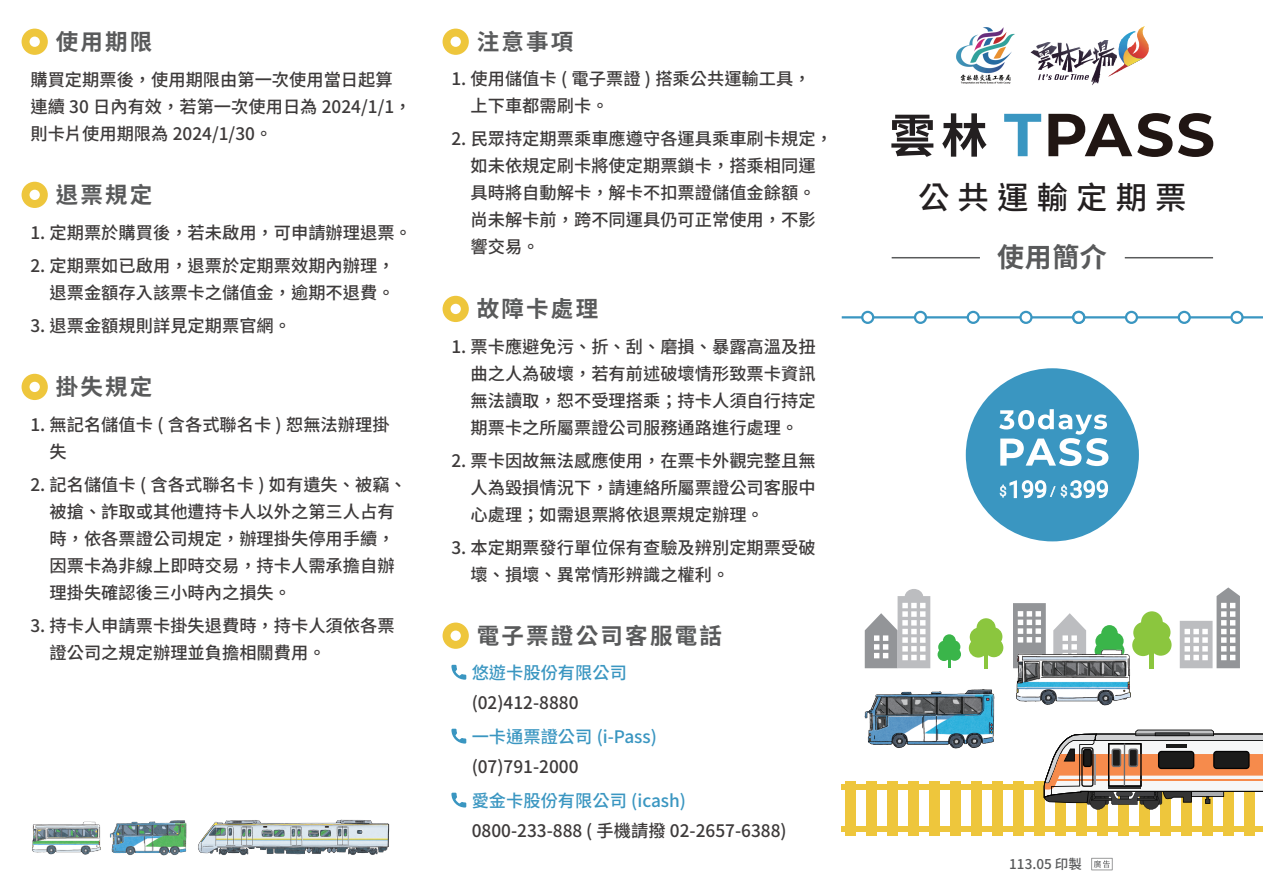
<style>
.page{position:relative;width:1263px;height:893px;background:#fff}
.page>*{position:absolute;margin:0;border:0;box-sizing:border-box;transform-origin:0 0}
.t1{font:500 31.35px "Noto Sans CJ Ktc";letter-spacing:.26em;color:#231f20}
.t2{font:700 27px "Noto Sans CJ Ktc";color:#595a5b}
.t3{font:700 22.5px "Noto Sans CJ Ktc";letter-spacing:.1em;color:#595a5b}
.t4{font:500 17.25px/27px "Noto Sans CJ Ktc";color:#3d3a3a}
.t5{font:500 17.25px "Noto Sans CJ Ktc";color:#3a96c1}
.t6{font:500 13.5px "Noto Sans CJ Ktc";color:#595a5b}
</style>
<div class="page">
<svg style="left:22px;top:29px;width:26px;height:26px"></svg>
<svg style="left:22px;top:374px;width:26px;height:26px"></svg>
<svg style="left:22px;top:182px;width:26px;height:26px"></svg>
<svg style="left:443px;top:29px;width:26px;height:26px"></svg>
<svg style="left:443px;top:296px;width:26px;height:26px"></svg>
<svg style="left:443px;top:623px;width:26px;height:26px"></svg>
<svg style="left:451px;top:793px;width:15px;height:14px"></svg>
<svg style="left:451px;top:729px;width:15px;height:15px"></svg>
<svg style="left:451px;top:665px;width:15px;height:15px"></svg>
<img style="left:32px;top:819px;width:358px;height:37px">
<hr style="left:1125px;top:257px;width:88px;height:1px;background:#595a5b">
<hr style="left:892px;top:257px;width:88px;height:1px;background:#595a5b">
<svg style="left:1091px;top:858px;width:21px;height:12px"></svg>
<svg style="left:1004px;top:114px;width:37px;height:42px"></svg>
<svg style="left:1048px;top:113px;width:124px;height:44px"></svg>
<svg style="left:1178px;top:113px;width:35px;height:44px"></svg>
<svg style="left:891px;top:115px;width:42px;height:42px"></svg>
<svg style="left:942px;top:113px;width:44px;height:44px"></svg>
<svg style="left:1031px;top:27px;width:113px;height:57px"></svg>
<img style="left:956px;top:27px;width:59px;height:57px">
<hr style="left:842px;top:316px;width:421px;height:2px;background:#3a96c1">
<div style="left:1126px;top:312px;width:11px;height:11px;background:#fff;border-radius:50%"></div>
<div style="left:1125px;top:311px;width:13px;height:13px;border:2px solid #3a96c1;border-radius:50%"></div>
<div style="left:1179px;top:312px;width:11px;height:11px;background:#fff;border-radius:50%"></div>
<div style="left:1178px;top:311px;width:13px;height:13px;border:2px solid #3a96c1;border-radius:50%"></div>
<div style="left:1231px;top:312px;width:11px;height:11px;background:#fff;border-radius:50%"></div>
<div style="left:1230px;top:311px;width:13px;height:13px;border:2px solid #3a96c1;border-radius:50%"></div>
<div style="left:862px;top:312px;width:11px;height:11px;background:#fff;border-radius:50%"></div>
<div style="left:861px;top:311px;width:13px;height:13px;border:2px solid #3a96c1;border-radius:50%"></div>
<div style="left:915px;top:312px;width:11px;height:11px;background:#fff;border-radius:50%"></div>
<div style="left:914px;top:311px;width:13px;height:13px;border:2px solid #3a96c1;border-radius:50%"></div>
<div style="left:968px;top:312px;width:11px;height:11px;background:#fff;border-radius:50%"></div>
<div style="left:967px;top:311px;width:13px;height:13px;border:2px solid #3a96c1;border-radius:50%"></div>
<div style="left:1020px;top:312px;width:11px;height:11px;background:#fff;border-radius:50%"></div>
<div style="left:1019px;top:311px;width:13px;height:13px;border:2px solid #3a96c1;border-radius:50%"></div>
<div style="left:1073px;top:312px;width:11px;height:11px;background:#fff;border-radius:50%"></div>
<div style="left:1072px;top:311px;width:13px;height:13px;border:2px solid #3a96c1;border-radius:50%"></div>
<div style="left:966px;top:368px;width:173px;height:173px;background:#3a96c1;border-radius:50%"></div>
<svg style="left:999px;top:409px;width:109px;height:57px"></svg>
<svg style="left:1000px;top:480px;width:108px;height:18px"></svg>
<div style="left:1239px;top:826px;width:24px;height:6px;background:#eec63c"></div>
<div style="left:1244px;top:781px;width:11px;height:54px;background:#eec63c"></div>
<div style="left:1134px;top:826px;width:105px;height:6px;background:#eec63c"></div>
<div style="left:1223px;top:781px;width:11px;height:54px;background:#eec63c"></div>
<div style="left:1202px;top:781px;width:11px;height:54px;background:#eec63c"></div>
<div style="left:1181px;top:781px;width:11px;height:54px;background:#eec63c"></div>
<div style="left:1160px;top:781px;width:11px;height:54px;background:#eec63c"></div>
<div style="left:1139px;top:781px;width:11px;height:54px;background:#eec63c"></div>
<div style="left:1029px;top:826px;width:105px;height:6px;background:#eec63c"></div>
<div style="left:1029px;top:784px;width:105px;height:6px;background:#eec63c"></div>
<div style="left:1118px;top:781px;width:11px;height:54px;background:#eec63c"></div>
<div style="left:1097px;top:781px;width:11px;height:54px;background:#eec63c"></div>
<div style="left:1076px;top:781px;width:11px;height:54px;background:#eec63c"></div>
<div style="left:1055px;top:781px;width:11px;height:54px;background:#eec63c"></div>
<div style="left:1034px;top:781px;width:11px;height:54px;background:#eec63c"></div>
<div style="left:924px;top:826px;width:105px;height:6px;background:#eec63c"></div>
<div style="left:924px;top:784px;width:105px;height:6px;background:#eec63c"></div>
<div style="left:1013px;top:781px;width:11px;height:54px;background:#eec63c"></div>
<div style="left:992px;top:781px;width:11px;height:54px;background:#eec63c"></div>
<div style="left:971px;top:781px;width:11px;height:54px;background:#eec63c"></div>
<div style="left:950px;top:781px;width:11px;height:54px;background:#eec63c"></div>
<div style="left:929px;top:781px;width:11px;height:54px;background:#eec63c"></div>
<div style="left:842px;top:826px;width:82px;height:6px;background:#eec63c"></div>
<div style="left:842px;top:784px;width:82px;height:6px;background:#eec63c"></div>
<div style="left:908px;top:781px;width:11px;height:54px;background:#eec63c"></div>
<div style="left:887px;top:781px;width:11px;height:54px;background:#eec63c"></div>
<div style="left:866px;top:781px;width:11px;height:54px;background:#eec63c"></div>
<div style="left:845px;top:781px;width:11px;height:54px;background:#eec63c"></div>
<svg style="left:1044px;top:730px;width:219px;height:80px"></svg>
<img style="left:864px;top:689px;width:131px;height:60px">
<svg style="left:1053px;top:613px;width:33px;height:33px"></svg>
<svg style="left:1180px;top:587px;width:60px;height:81px"></svg>
<svg style="left:865px;top:589px;width:65px;height:79px"></svg>
<svg style="left:948px;top:659px;width:2px;height:9px"></svg>
<div style="left:937px;top:648px;width:13px;height:13px;background:#3ab54a;border-radius:50%"></div>
<div style="left:948px;top:648px;width:13px;height:13px;background:#3ab54a;border-radius:50%"></div>
<div style="left:938px;top:641px;width:13px;height:12px;background:#3ab54a;border-radius:50%"></div>
<div style="left:947px;top:640px;width:13px;height:13px;background:#3ab54a;border-radius:50%"></div>
<div style="left:943px;top:634px;width:13px;height:13px;background:#3ab54a;border-radius:50%"></div>
<div style="left:1095px;top:633px;width:17px;height:16px;background:#3ab54a;border-radius:50%"></div>
<div style="left:1107px;top:633px;width:16px;height:16px;background:#3ab54a;border-radius:50%"></div>
<div style="left:1101px;top:625px;width:17px;height:16px;background:#3ab54a;border-radius:50%"></div>
<hr style="left:984px;top:641px;width:4px;height:27px;background:#8bc63e">
<div style="left:969px;top:639px;width:19px;height:19px;background:#8bc63e;border-radius:50%"></div>
<div style="left:984px;top:638px;width:19px;height:19px;background:#8bc63e;border-radius:50%"></div>
<div style="left:970px;top:627px;width:19px;height:19px;background:#8bc63e;border-radius:50%"></div>
<div style="left:983px;top:627px;width:19px;height:19px;background:#8bc63e;border-radius:50%"></div>
<div style="left:976px;top:618px;width:19px;height:19px;background:#8bc63e;border-radius:50%"></div>
<hr style="left:1150px;top:637px;width:4px;height:31px;background:#8bc63e">
<div style="left:1132px;top:634px;width:22px;height:22px;background:#8bc63e;border-radius:50%"></div>
<div style="left:1150px;top:634px;width:21px;height:22px;background:#8bc63e;border-radius:50%"></div>
<div style="left:1133px;top:622px;width:22px;height:21px;background:#8bc63e;border-radius:50%"></div>
<div style="left:1149px;top:621px;width:21px;height:22px;background:#8bc63e;border-radius:50%"></div>
<div style="left:1141px;top:611px;width:22px;height:22px;background:#8bc63e;border-radius:50%"></div>
<svg style="left:1013px;top:603px;width:33px;height:43px"></svg>
<img style="left:1013px;top:646px;width:123px;height:60px">
<h3 class="t3" style="left:56px;top:29px;width:98px">使用期限</h3>
<p class="t4" style="left:30px;top:66px;width:383px">購買定期票後，使用期限由第一次使用當日起算連續 30 日內有效，若第一次使用日為 2024/1/1，則卡片使用期限為 2024/1/30。</p>
<h3 class="t3" style="left:56px;top:182px;width:98px">退票規定</h3>
<p class="t4" style="left:30px;top:219px;width:383px">1. 定期票於購買後，若未啟用，可申請辦理退票。</p>
<p class="t4" style="left:30px;top:252px;width:366px;text-align:right">2. 定期票如已啟用，退票於定期票效期內辦理，退票金額存入該票卡之儲值金，逾期不退費。</p>
<p class="t4" style="left:30px;top:312px;width:262px">3. 退票金額規則詳見定期票官網。</p>
<h3 class="t3" style="left:56px;top:374px;width:98px">掛失規定</h3>
<p class="t4" style="left:50px;top:412px;width:341px;text-indent:-19px">1. 無記名儲值卡 ( 含各式聯名卡 ) 恕無法辦理掛失</p>
<p class="t4" style="left:50px;top:472px;width:359px;text-indent:-19px">2. 記名儲值卡 ( 含各式聯名卡 ) 如有遺失、被竊、被搶、詐取或其他遭持卡人以外之第三人占有時，依各票證公司規定，辦理掛失停用手續，因票卡為非線上即時交易，持卡人需承擔自辦理掛失確認後三小時內之損失。</p>
<p class="t4" style="left:50px;top:613px;width:346px;text-indent:-19px">3. 持卡人申請票卡掛失退費時，持卡人須依各票證公司之規定辦理並負擔相關費用。</p>
<h3 class="t3" style="left:477px;top:29px;width:98px">注意事項</h3>
<p class="t4" style="left:471px;top:66px;width:341px;text-indent:-19px">1. 使用儲值卡 ( 電子票證 ) 搭乘公共運輸工具，上下車都需刷卡。</p>
<p class="t4" style="left:471px;top:126px;width:364px;text-indent:-19px">2. 民眾持定期票乘車應遵守各運具乘車刷卡規定，如未依規定刷卡將使定期票鎖卡，搭乘相同運具時將自動解卡，解卡不扣票證儲值金餘額。尚未解卡前，跨不同運具仍可正常使用，不影響交易。</p>
<h3 class="t3" style="left:477px;top:296px;width:123px">故障卡處理</h3>
<p class="t4" style="left:471px;top:333px;width:346px;text-align:justify;text-indent:-19px">1. 票卡應避免污、折、刮、磨損、暴露高溫及扭曲之人為破壞，若有前述破壞情形致票卡資訊無法讀取，恕不受理搭乘；持卡人須自行持定期票卡之所屬票證公司服務通路進行處理。</p>
<p class="t4" style="left:471px;top:447px;width:346px;text-align:justify;text-indent:-19px">2. 票卡因故無法感應使用，在票卡外觀完整且無人為毀損情況下，請連絡所屬票證公司客服中心處理；如需退票將依退票規定辦理。</p>
<p class="t4" style="left:471px;top:534px;width:346px;text-indent:-19px">3. 本定期票發行單位保有查驗及辨別定期票受破壞、損壞、異常情形辨識之權利。</p>
<h3 class="t3" style="left:477px;top:623px;width:247px">電子票證公司客服電話</h3>
<p class="t5" style="left:472px;top:663px;width:157px">悠遊卡股份有限公司</p>
<p class="t4" style="left:472px;top:690px;width:108px">(02)412-8880</p>
<p class="t5" style="left:472px;top:727px;width:187px">一卡通票證公司 (i-Pass)</p>
<p class="t4" style="left:472px;top:754px;width:108px">(07)791-2000</p>
<p class="t5" style="left:472px;top:791px;width:216px">愛金卡股份有限公司 (icash)</p>
<p class="t4" style="left:472px;top:818px;width:317px">0800-233-888 ( 手機請撥 02-2657-6388)</p>
<h1 class="t1" style="left:918px;top:180px;width:270px">公共運輸定期票</h1>
<h2 class="t2" style="left:997px;top:242px;width:111px">使用簡介</h2>
<p class="t6" style="left:1009px;top:857px;width:74px">113.05 印製</p>
</div>
